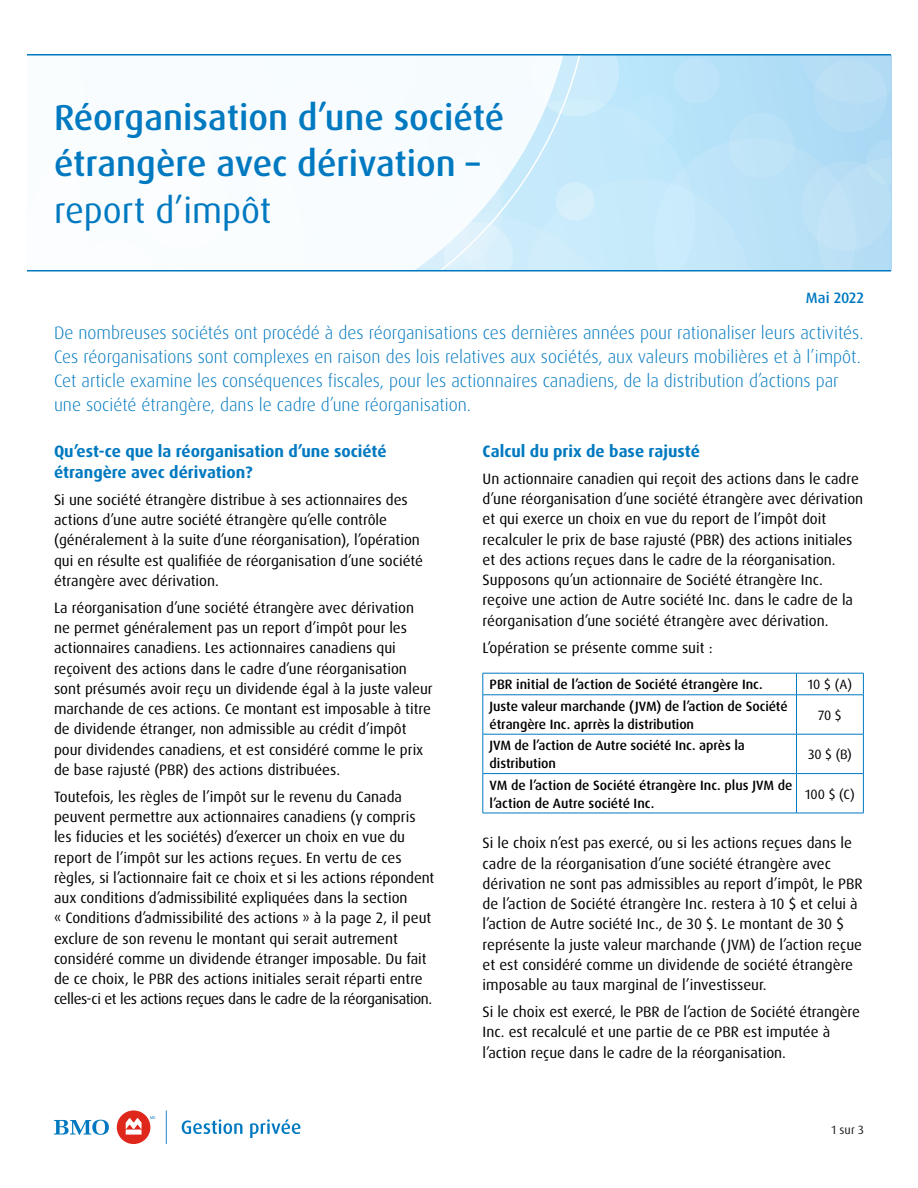
<style>
.page{position:relative;width:918px;height:1188px;background:#fff}
.page>*{position:absolute;margin:0;border:0;box-sizing:border-box;transform-origin:0 0}
.Title_H1{font:500 36px/46.5px "Dax Pro";color:#0079c1}
.Intro_Copy_H2{font:300 18px/24px "Dax Pro";color:#0079c1}
.Section_Head_H3{font:700 16.5px/21px "Dax Pro";color:#0079c1}
.Body_Copy_P{font:15px/20.2px "Dax Pro";color:#000}
.Title_H1-2{font:500 15px "Dax Pro";color:#0079c1}
.Table_Head_H4_small{font:500 13.5px/18px "Dax Pro";letter-spacing:-.005em;color:#000}
.Table_Text{font:13.5px "Dax Pro";color:#000}
.t1{font:12px "Dax Pro";color:#000}
.s1{font-weight:400}
</style>
<div class="page">
<svg style="left:592px;top:56px;width:299px;height:214px;background:#bce3f8"></svg>
<svg style="left:415px;top:56px;width:177px;height:214px"></svg>
<hr style="left:27px;top:54px;width:864px;height:2px;background:#0079c1">
<hr style="left:27px;top:270px;width:864px;height:2px;background:#0079c1">
<svg style="left:483px;top:674px;width:1px;height:21px"></svg>
<hr style="left:483px;top:695px;width:1px;height:39px;background:#0079c1">
<hr style="left:483px;top:734px;width:1px;height:39px;background:#0079c1">
<hr style="left:483px;top:774px;width:1px;height:39px;background:#0079c1">
<hr style="left:483px;top:673px;width:313px;height:1px;background:#0079c1">
<hr style="left:483px;top:695px;width:313px;height:1px;background:#0079c1">
<hr style="left:483px;top:734px;width:313px;height:1px;background:#0079c1">
<svg style="left:796px;top:674px;width:1px;height:21px"></svg>
<hr style="left:796px;top:695px;width:1px;height:39px;background:#0079c1">
<hr style="left:796px;top:734px;width:1px;height:39px;background:#0079c1">
<hr style="left:796px;top:774px;width:1px;height:39px;background:#0079c1">
<hr style="left:796px;top:673px;width:68px;height:1px;background:#0079c1">
<hr style="left:796px;top:695px;width:68px;height:1px;background:#0079c1">
<hr style="left:796px;top:734px;width:68px;height:1px;background:#0079c1">
<svg style="left:863px;top:673px;width:1px;height:22px"></svg>
<hr style="left:863px;top:695px;width:1px;height:39px;background:#0079c1">
<hr style="left:863px;top:734px;width:1px;height:39px;background:#0079c1">
<hr style="left:863px;top:774px;width:1px;height:39px;background:#0079c1">
<hr style="left:483px;top:773px;width:313px;height:1px;background:#0079c1">
<hr style="left:483px;top:813px;width:313px;height:1px;background:#0079c1">
<hr style="left:796px;top:773px;width:68px;height:1px;background:#0079c1">
<hr style="left:796px;top:813px;width:68px;height:1px;background:#0079c1">
<div style="left:117px;top:1110px;width:33px;height:34px;background:#df271c;border-radius:50%"></div>
<svg style="left:126px;top:1118px;width:16px;height:17px"></svg>
<svg style="left:182px;top:1119px;width:60px;height:15px"></svg>
<svg style="left:250px;top:1119px;width:51px;height:19px"></svg>
<svg style="left:166px;top:1110px;width:1px;height:34px"></svg>
<svg style="left:54px;top:1120px;width:55px;height:15px"></svg>
<svg style="left:150px;top:1116px;width:5px;height:3px"></svg>
<h1 class="Title_H1" style="left:54px;top:94px;width:452px">Réorganisation d’une société étrangère avec dérivation – <span class="s1">report d’impôt</span></h1>
<h1 class="Title_H1-2" style="left:806px;top:288px;width:60px">Mai 2022</h1>
<h2 class="Intro_Copy_H2" style="left:54px;top:321px;width:811px">De nombreuses sociétés ont procédé à des réorganisations ces dernières années pour rationaliser leurs activités.<br>Ces réorganisations sont complexes en raison des lois relatives aux sociétés, aux valeurs mobilières et à l’impôt.<br>Cet article examine les conséquences fiscales, pour les actionnaires canadiens, de la distribution d’actions par une société étrangère, dans le cadre d’une réorganisation.</h2>
<h3 class="Section_Head_H3" style="left:54px;top:441px;width:334px">Qu’est-ce que la réorganisation d’une société étrangère avec dérivation?</h3>
<p class="Body_Copy_P" style="left:54px;top:490px;width:371px">Si une société étrangère distribue à ses actionnaires des actions d’une autre société étrangère qu’elle contrôle (généralement à la suite d’une réorganisation), l’opération qui en résulte est qualifiée de réorganisation d’une société étrangère avec dérivation.</p>
<p class="Body_Copy_P" style="left:54px;top:598px;width:380px">La réorganisation d’une société étrangère avec dérivation ne permet généralement pas un report d’impôt pour les actionnaires canadiens. Les actionnaires canadiens qui reçoivent des actions dans le cadre d’une réorganisation sont présumés avoir reçu un dividende égal à la juste valeur marchande de ces actions. Ce montant est imposable à titre de dividende étranger, non admissible au crédit d’impôt pour dividendes canadiens, et est considéré comme le prix de base rajusté (PBR) des actions distribuées.</p>
<p class="Body_Copy_P" style="left:54px;top:787px;width:382px">Toutefois, les règles de l’impôt sur le revenu du Canada peuvent permettre aux actionnaires canadiens (y compris les fiducies et les sociétés) d’exercer un choix en vue du report de l’impôt sur les actions reçues. En vertu de ces règles, si l’actionnaire fait ce choix et si les actions répondent aux conditions d’admissibilité expliquées dans la section<br>« Conditions d’admissibilité des actions » à la page 2, il peut exclure de son revenu le montant qui serait autrement considéré comme un dividende étranger imposable. Du fait de ce choix, le PBR des actions initiales serait réparti entre celles-ci et les actions reçues dans le cadre de la réorganisation.</p>
<h3 class="Section_Head_H3" style="left:483px;top:441px;width:219px">Calcul du prix de base rajusté</h3>
<p class="Body_Copy_P" style="left:483px;top:469px;width:382px">Un actionnaire canadien qui reçoit des actions dans le cadre d’une réorganisation d’une société étrangère avec dérivation et qui exerce un choix en vue du report de l’impôt doit recalculer le prix de base rajusté (PBR) des actions initiales et des actions reçues dans le cadre de la réorganisation.<br>Supposons qu’un actionnaire de Société étrangère Inc. reçoive une action de Autre société Inc. dans le cadre de la réorganisation d’une société étrangère avec dérivation.</p>
<p class="Body_Copy_P" style="left:483px;top:637px;width:232px">L’opération se présente comme suit :</p>
<h4 class="Table_Head_H4_small" style="left:490px;top:676px;width:275px">PBR initial de l’action de Société étrangère Inc.</h4>
<p class="Table_Text" style="left:808px;top:676px;width:46px">10 $ (A)</p>
<h4 class="Table_Head_H4_small" style="left:490px;top:697px;width:300px">Juste valeur marchande (JVM) de l’action de Société étrangère Inc. aprrès la distribution</h4>
<p class="Table_Text" style="left:818px;top:706px;width:25px">70 $</p>
<h4 class="Table_Head_H4_small" style="left:490px;top:737px;width:257px">JVM de l’action de Autre société Inc. après la distribution</h4>
<p class="Table_Text" style="left:808px;top:746px;width:45px">30 $ (B)</p>
<h4 class="Table_Head_H4_small" style="left:490px;top:776px;width:304px">VM de l’action de Société étrangère Inc. plus JVM de l’action de Autre société Inc.</h4>
<p class="Table_Text" style="left:805px;top:785px;width:51px">100 $ (C)</p>
<p class="Body_Copy_P" style="left:483px;top:833px;width:382px">Si le choix n’est pas exercé, ou si les actions reçues dans le cadre de la réorganisation d’une société étrangère avec dérivation ne sont pas admissibles au report d’impôt, le PBR de l’action de Société étrangère Inc. restera à 10 $ et celui à l’action de Autre société Inc., de 30 $. Le montant de 30 $ représente la juste valeur marchande (JVM) de l’action reçue et est considéré comme un dividende de société étrangère imposable au taux marginal de l’investisseur.</p>
<p class="Body_Copy_P" style="left:483px;top:1002px;width:379px">Si le choix est exercé, le PBR de l’action de Société étrangère<br>Inc. est recalculé et une partie de ce PBR est imputée à l’action reçue dans le cadre de la réorganisation.</p>
<p class="t1" style="left:831px;top:1122px;width:34px">1 sur 3</p>
</div>
